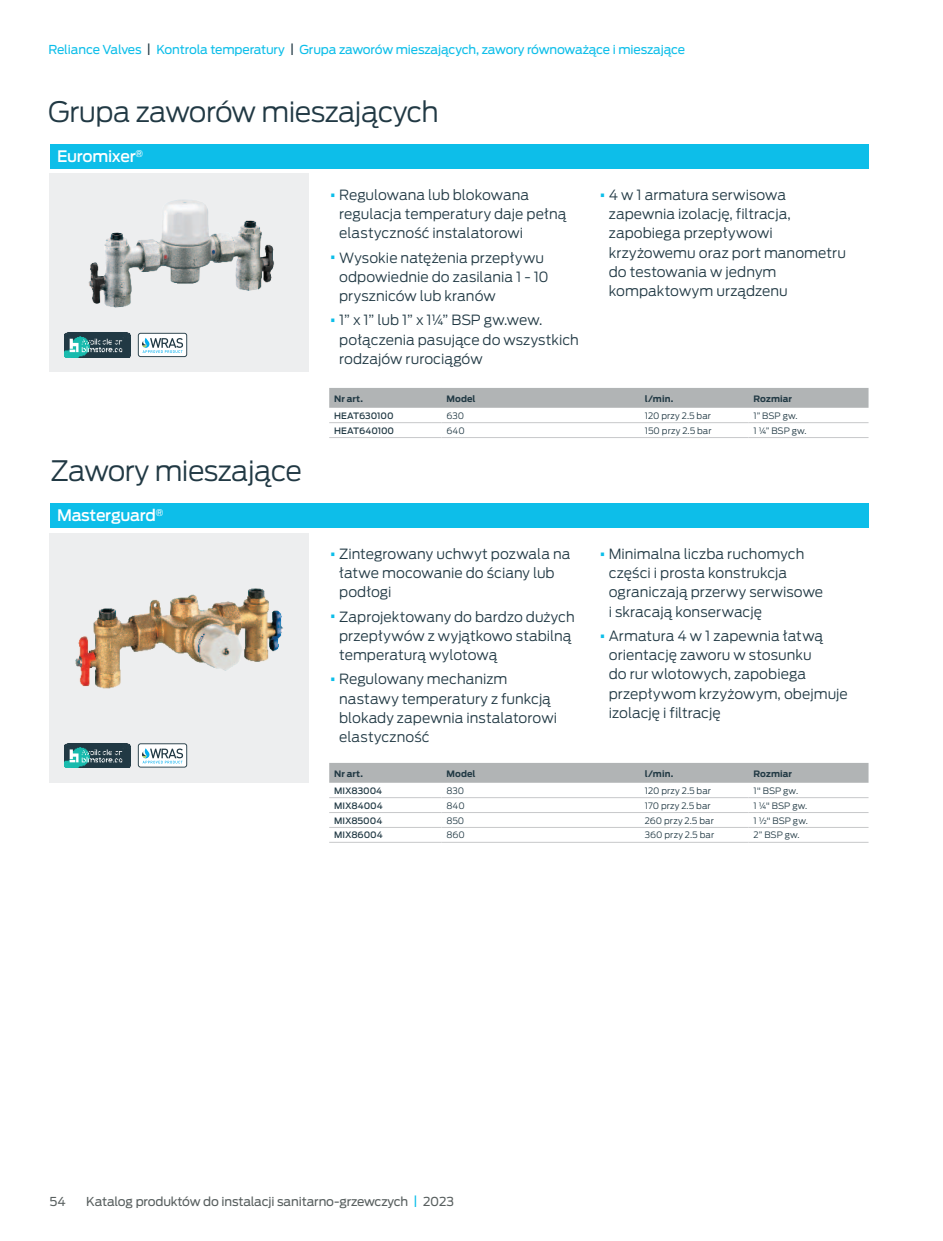
<style>
.page{position:relative;width:943px;height:1241px;background:#fff}
.page>*{position:absolute;margin:0;border:0;box-sizing:border-box;transform-origin:0 0}
.t1{font:300 28px "Ford Antenna";letter-spacing:-.025em;color:#213944}
.t2{font:500 15.75px "Ford Antenna";letter-spacing:-.02em;color:#fff}
.t3{font:300 14px/19.2px "Ford Antenna";color:#213944}
.t4{font:12.25px "Ford Antenna";letter-spacing:-.015em;color:#0dbee9}
.t5{font:12.25px "Ford Antenna";letter-spacing:-.01em;color:#585f5f}
.t6{font:300 8.75px "Ford Antenna";letter-spacing:.01em;color:#213944}
.t7{font:500 8.75px "Ford Antenna";letter-spacing:-.005em;color:#213944}
.t8{font:700 8.75px "Ford Antenna";letter-spacing:.01em;color:#213944}
.s1{color:#213944}
.s2{font-size:22.05px;color:#0dbee9}
.s3{color:#0dbee9}
</style>
<div class="page">
<div style="left:50px;top:532px;width:259px;height:250px;background:#edeeef"></div>
<div style="left:329px;top:763px;width:539px;height:19px;background:#b1b4b5"></div>
<hr style="left:640px;top:797px;width:108px;height:1px;background:#c7c8ca">
<hr style="left:748px;top:797px;width:120px;height:1px;background:#c7c8ca">
<hr style="left:640px;top:812px;width:108px;height:1px;background:#c7c8ca">
<hr style="left:748px;top:812px;width:120px;height:1px;background:#c7c8ca">
<hr style="left:640px;top:827px;width:108px;height:1px;background:#c7c8ca">
<hr style="left:748px;top:827px;width:120px;height:1px;background:#c7c8ca">
<hr style="left:329px;top:797px;width:112px;height:1px;background:#c7c8ca">
<hr style="left:441px;top:797px;width:199px;height:1px;background:#c7c8ca">
<hr style="left:329px;top:812px;width:112px;height:1px;background:#c7c8ca">
<hr style="left:441px;top:812px;width:199px;height:1px;background:#c7c8ca">
<hr style="left:329px;top:826px;width:112px;height:1px;background:#c7c8ca">
<hr style="left:441px;top:826px;width:199px;height:1px;background:#c7c8ca">
<hr style="left:329px;top:841px;width:112px;height:1px;background:#c7c8ca">
<hr style="left:441px;top:841px;width:199px;height:1px;background:#c7c8ca">
<hr style="left:640px;top:841px;width:108px;height:1px;background:#c7c8ca">
<hr style="left:748px;top:841px;width:120px;height:1px;background:#c7c8ca">
<div style="left:50px;top:503px;width:818px;height:24px;background:#0dbee9"></div>
<img style="left:76px;top:588px;width:207px;height:101px">
<svg style="left:138px;top:743px;width:49px;height:24px"></svg>
<img style="left:64px;top:743px;width:67px;height:24px">
<div style="left:50px;top:174px;width:259px;height:198px;background:#edeeef"></div>
<div style="left:329px;top:388px;width:539px;height:20px;background:#b1b4b5"></div>
<hr style="left:441px;top:422px;width:199px;height:1px;background:#c7c8ca">
<hr style="left:640px;top:422px;width:108px;height:1px;background:#c7c8ca">
<hr style="left:748px;top:422px;width:120px;height:1px;background:#c7c8ca">
<hr style="left:329px;top:422px;width:112px;height:1px;background:#c7c8ca">
<hr style="left:329px;top:437px;width:112px;height:1px;background:#c7c8ca">
<hr style="left:441px;top:437px;width:199px;height:1px;background:#c7c8ca">
<hr style="left:640px;top:437px;width:108px;height:1px;background:#c7c8ca">
<hr style="left:748px;top:437px;width:120px;height:1px;background:#c7c8ca">
<div style="left:50px;top:144px;width:818px;height:25px;background:#0dbee9"></div>
<img style="left:88px;top:200px;width:187px;height:108px">
<svg style="left:138px;top:333px;width:49px;height:24px"></svg>
<img style="left:64px;top:333px;width:67px;height:24px">
<p class="t4" style="left:49px;top:39px;width:638px">Reliance Valves <span class="s1">|</span> Kontrola temperatury <span class="s1">|</span> Grupa zaworów mieszających, zawory równoważące i mieszające</p>
<h1 class="t1" style="left:48px;top:88px;width:392px">Grupa zaworów mieszających</h1>
<p class="t2" style="left:57px;top:142px;width:87px">Euromixer<sup>®</sup></p>
<h1 class="t1" style="left:50px;top:447px;width:253px">Zawory mieszające</h1>
<p class="t2" style="left:57px;top:501px;width:108px">Masterguard<sup>®</sup></p>
<p class="t3" style="left:339px;top:183px;width:229px;text-indent:-10px"><span class="s2">•</span> Regulowana lub blokowana regulacja temperatury daje pełną elastyczność instalatorowi</p>
<p class="t3" style="left:339px;top:246px;width:211px;text-indent:-10px"><span class="s2">•</span> Wysokie natężenia przepływu odpowiednie do zasilania 1 - 10 pryszniców lub kranów</p>
<p class="t3" style="left:339px;top:309px;width:241px;text-indent:-10px"><span class="s2">•</span> 1” x 1” lub 1” x 1¼” BSP gw.wew. połączenia pasujące do wszystkich rodzajów rurociągów</p>
<p class="t3" style="left:609px;top:183px;width:239px;text-indent:-10px"><span class="s2">•</span> 4 w 1 armatura serwisowa zapewnia izolację, filtracja, zapobiega przepływowi krzyżowemu oraz port manometru do testowania w jednym kompaktowym urządzenu</p>
<p class="t8" style="left:334px;top:390px;width:30px">Nr art.</p>
<p class="t8" style="left:446px;top:390px;width:31px">Model</p>
<p class="t8" style="left:645px;top:390px;width:30px">l/min.</p>
<p class="t8" style="left:753px;top:390px;width:40px">Rozmiar</p>
<p class="t7" style="left:334px;top:407px;width:61px">HEAT630100</p>
<p class="t6" style="left:446px;top:408px;width:19px">630</p>
<p class="t6" style="left:645px;top:408px;width:68px">120 przy 2.5 bar</p>
<p class="t6" style="left:753px;top:408px;width:46px">1” BSP gw.</p>
<p class="t7" style="left:334px;top:422px;width:62px">HEAT640100</p>
<p class="t6" style="left:446px;top:423px;width:20px">640</p>
<p class="t6" style="left:645px;top:423px;width:68px">150 przy 2.5 bar</p>
<p class="t6" style="left:753px;top:423px;width:55px">1 ¼” BSP gw.</p>
<p class="t3" style="left:339px;top:542px;width:233px;text-indent:-10px"><span class="s2">•</span> Zintegrowany uchwyt pozwala na łatwe mocowanie do ściany lub podłogi</p>
<p class="t3" style="left:339px;top:605px;width:237px;text-indent:-10px"><span class="s2">•</span> Zaprojektowany do bardzo dużych przepływów z wyjątkowo stabilną temperaturą wylotową</p>
<p class="t3" style="left:339px;top:668px;width:219px;text-indent:-10px"><span class="s2">•</span> Regulowany mechanizm nastawy temperatury z funkcją blokady zapewnia instalatorowi elastyczność</p>
<p class="t3" style="left:609px;top:542px;width:216px;text-indent:-10px"><span class="s2">•</span> Minimalna liczba ruchomych części i prosta konstrukcja ograniczają przerwy serwisowe i skracają konserwację</p>
<p class="t3" style="left:609px;top:624px;width:241px;text-indent:-10px"><span class="s2">•</span> Armatura 4 w 1 zapewnia łatwą orientację zaworu w stosunku<br>do rur wlotowych, zapobiega przepływom krzyżowym, obejmuje izolację i filtrację</p>
<p class="t8" style="left:334px;top:765px;width:30px">Nr art.</p>
<p class="t8" style="left:446px;top:765px;width:31px">Model</p>
<p class="t8" style="left:645px;top:765px;width:30px">l/min.</p>
<p class="t8" style="left:753px;top:765px;width:40px">Rozmiar</p>
<p class="t7" style="left:334px;top:782px;width:50px">MIX83004</p>
<p class="t6" style="left:446px;top:782px;width:19px">830</p>
<p class="t6" style="left:645px;top:782px;width:68px">120 przy 2.5 bar</p>
<p class="t6" style="left:753px;top:782px;width:46px">1" BSP gw.</p>
<p class="t7" style="left:334px;top:797px;width:50px">MIX84004</p>
<p class="t6" style="left:446px;top:797px;width:20px">840</p>
<p class="t6" style="left:645px;top:797px;width:67px">170 przy 2.5 bar</p>
<p class="t6" style="left:753px;top:797px;width:55px">1 ¼" BSP gw.</p>
<p class="t7" style="left:334px;top:812px;width:50px">MIX85004</p>
<p class="t6" style="left:446px;top:812px;width:19px">850</p>
<p class="t6" style="left:645px;top:812px;width:70px">260 przy 2.5 bar</p>
<p class="t6" style="left:753px;top:812px;width:56px">1 ½" BSP gw.</p>
<p class="t7" style="left:334px;top:827px;width:50px">MIX86004</p>
<p class="t6" style="left:446px;top:827px;width:20px">860</p>
<p class="t6" style="left:645px;top:827px;width:71px">360 przy 2.5 bar</p>
<p class="t6" style="left:753px;top:827px;width:48px">2” BSP gw.</p>
<p class="t5" style="left:50px;top:1190px;width:18px">54</p>
<p class="t5" style="left:86px;top:1190px;width:369px">Katalog produktów do instalacji sanitarno-grzewczych <span class="s3">|</span> 2023</p>
</div>
